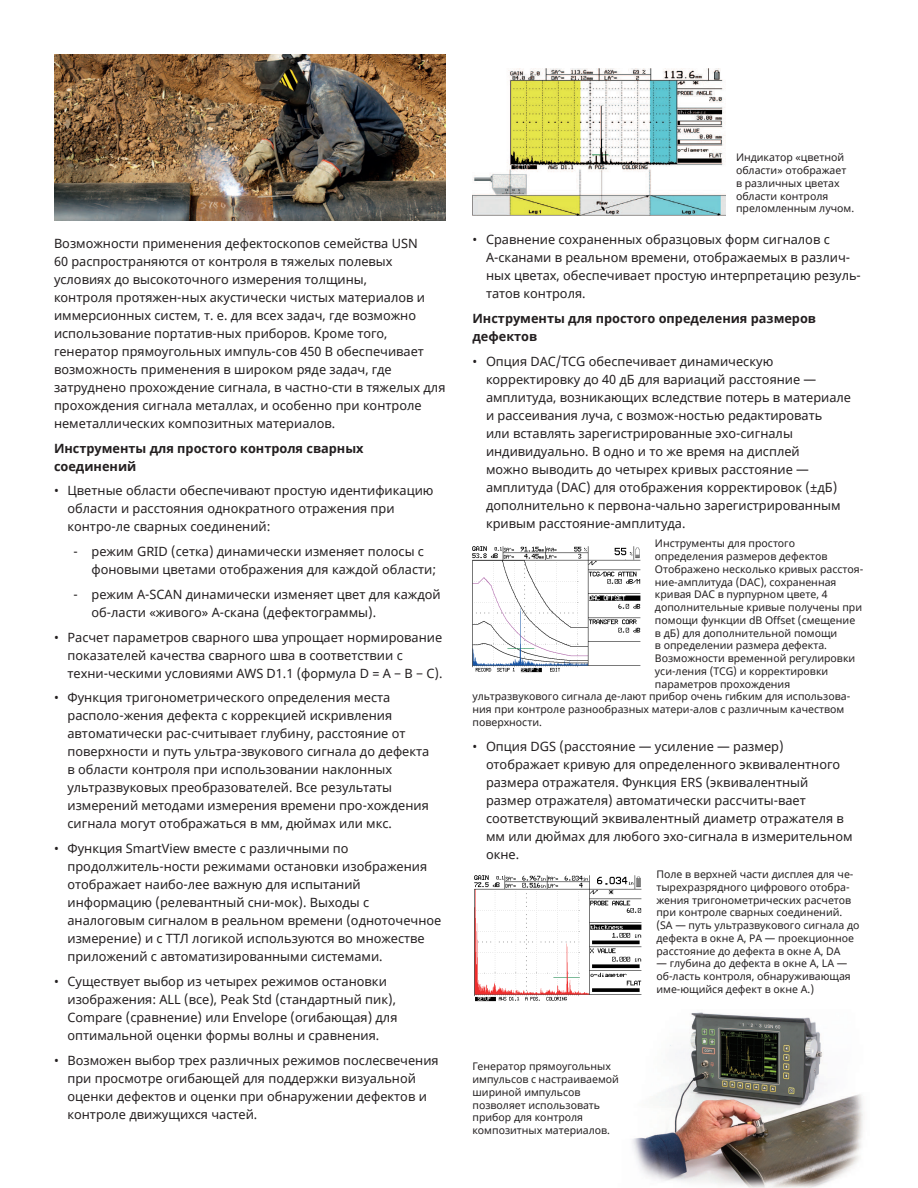
<style>
.page{position:relative;width:918px;height:1188px;background:#fff}
.page>*{position:absolute;margin:0;border:0;box-sizing:border-box;transform-origin:0 0}
._8_5pt-body_text{font:12.75px/18px "Noto Sans";color:#231f20}
._8_5pt-bullet{font:12.75px/18px "Noto Sans";color:#231f20}
._8_5pt-body_text-2{font:700 12.75px/18px "Noto Sans";color:#231f20}
._7pt-caption{font:10.5px/12.8px "Noto Sans";color:#231f20}
</style>
<div class="page">
<img style="left:54px;top:54px;width:392px;height:167px">
<img style="left:472px;top:546px;width:169px;height:127px">
<img style="left:475px;top:875px;width:167px;height:127px">
<img style="left:472px;top:68px;width:253px;height:147px">
<img style="left:632px;top:1012px;width:231px;height:176px">
<p class="_8_5pt-body_text" style="left:54px;top:235px;width:393px">Возможности применения дефектоскопов семейства USN<br>60 распространяются от контроля в тяжелых полевых условиях до высокоточного измерения толщины,<br>контроля протяжен-ных акустически чистых материалов и иммерсионных систем, т. е. для всех задач, где возможно использование портатив-ных приборов. Кроме того, генератор прямоугольных импуль-сов 450 В обеспечивает возможность применения в широком ряде задач, где затруднено прохождение сигнала, в частно-сти в тяжелых для прохождения сигнала металлах, и особенно при контроле неметаллических композитных материалов.</p>
<p class="_8_5pt-body_text-2" style="left:54px;top:439px;width:311px">Инструменты для простого контроля сварных соединений</p>
<p class="_8_5pt-body_text" style="left:68px;top:482px;width:368px;text-indent:-14px">• Цветные области обеспечивают простую идентификацию области и расстояния однократного отражения при контро-ле сварных соединений:</p>
<p class="_8_5pt-bullet" style="left:92px;top:543px;width:346px;text-indent:-18px">- режим GRID (сетка) динамически изменяет полосы с фоновыми цветами отображения для каждой области;</p>
<p class="_8_5pt-bullet" style="left:92px;top:586px;width:351px;text-indent:-18px">- режим A-SCAN динамически изменяет цвет для каждой об-ласти «живого» А-скана (дефектограммы).</p>
<p class="_8_5pt-body_text" style="left:68px;top:628px;width:376px;text-indent:-14px">• Расчет параметров сварного шва упрощает нормирование показателей качества сварного шва в соответствии с техни-ческими условиями AWS D1.1 (формула D = A − B − C).</p>
<p class="_8_5pt-body_text" style="left:68px;top:689px;width:363px;text-indent:-14px">• Функция тригонометрического определения места располо-жения дефекта с коррекцией искривления автоматически рас-считывает глубину, расстояние от поверхности и путь ультра-звукового сигнала до дефекта в области контроля при использовании наклонных ультразвуковых преобразователей. Все результаты измерений методами измерения времени про-хождения сигнала могут отображаться в мм, дюймах или мкс.</p>
<p class="_8_5pt-body_text" style="left:68px;top:840px;width:375px;text-indent:-14px">• Функция SmartView вместе с различными по продолжитель-ности режимами остановки изображения отображает наибо-лее важную для испытаний информацию (релевантный сни-мок). Выходы с аналоговым сигналом в реальном времени (одноточечное измерение) и с ТТЛ логикой используются во множестве приложений с автоматизированными системами.</p>
<p class="_8_5pt-body_text" style="left:68px;top:973px;width:331px;text-indent:-14px">• Существует выбор из четырех режимов остановки изображения: ALL (все), Peak Std (стандартный пик), Compare (сравнение) или Envelope (огибающая) для оптимальной оценки формы волны и сравнения.</p>
<p class="_8_5pt-body_text" style="left:68px;top:1051px;width:373px;text-indent:-14px">• Возможен выбор трех различных режимов послесвечения при просмотре огибающей для поддержки визуальной оценки дефектов и оценки при обнаружении дефектов и контроле движущихся частей.</p>
<p class="_7pt-caption" style="left:736px;top:152px;width:120px">Индикатор «цветной области» отображает в различных цветах области контроля преломленным лучом.</p>
<p class="_8_5pt-body_text" style="left:486px;top:231px;width:376px;text-indent:-14px">• Сравнение сохраненных образцовых форм сигналов с А-сканами в реальном времени, отображаемых в различ&shy;ных цветах, обеспечивает простую интерпретацию резуль&shy;татов контроля.</p>
<p class="_8_5pt-body_text-2" style="left:472px;top:310px;width:345px">Инструменты для простого определения размеров дефектов</p>
<p class="_8_5pt-body_text" style="left:486px;top:353px;width:367px;text-indent:-14px">• Опция DAC/TCG обеспечивает динамическую корректировку до 40 дБ для вариаций расстояние — амплитуда, возникающих вследствие потерь в материале и рассеивания луча, с возмож-ностью редактировать<br>или вставлять зарегистрированные эхо-сигналы индивидуально. В одно и то же время на дисплей<br>можно выводить до четырех кривых расстояние — амплитуда (DAC) для отображения корректировок (±дБ) дополнительно к первона-чально зарегистрированным кривым расстояние-амплитуда.</p>
<p class="_7pt-caption" style="left:655px;top:537px;width:142px">Инструменты для простого</p>
<p class="_7pt-caption" style="left:655px;top:550px;width:174px">определения размеров дефектов</p>
<p class="_7pt-caption" style="left:655px;top:563px;width:210px">Отображено несколько кривых расстоя-</p>
<p class="_7pt-caption" style="left:655px;top:576px;width:183px">ние-амплитуда (DAC), сохраненная</p>
<p class="_7pt-caption" style="left:655px;top:588px;width:174px">кривая DAC в пурпурном цвете, 4</p>
<p class="_7pt-caption" style="left:655px;top:601px;width:209px">дополнительные кривые получены при</p>
<p class="_7pt-caption" style="left:655px;top:614px;width:202px">помощи функции dB Offset (смещение</p>
<p class="_7pt-caption" style="left:655px;top:627px;width:184px">в дБ) для дополнительной помощи</p>
<p class="_7pt-caption" style="left:655px;top:639px;width:174px">в определении размера дефекта.</p>
<p class="_7pt-caption" style="left:655px;top:652px;width:202px">Возможности временной регулировки</p>
<p class="_7pt-caption" style="left:655px;top:665px;width:175px">уси-ления (TCG) и корректировки</p>
<p class="_7pt-caption" style="left:655px;top:678px;width:137px">параметров прохождения</p>
<p class="_7pt-caption" style="left:472px;top:690px;width:379px">ультразвукового сигнала де-лают прибор очень гибким для использова-</p>
<p class="_7pt-caption" style="left:472px;top:703px;width:373px">ния при контроле разнообразных матери-алов с различным качеством</p>
<p class="_7pt-caption" style="left:472px;top:716px;width:71px">поверхности.</p>
<p class="_8_5pt-body_text" style="left:486px;top:737px;width:368px;text-indent:-14px">• Опция DGS (расстояние — усиление — размер) отображает кривую для определенного эквивалентного размера отражателя. Функция ERS (эквивалентный размер отражателя) автоматически рассчиты-вает соответствующий эквивалентный диаметр отражателя в мм или дюймах для любого эхо-сигнала в измерительном окне.</p>
<p class="_7pt-caption" style="left:656px;top:868px;width:205px">Поле в верхней части дисплея для че&shy;тырехразрядного цифрового отобра&shy;жения тригонометрических расчетов при контроле сварных соединений. (SA — путь ультразвукового сигнала до дефекта в окне А, РА — проекционное расстояние до дефекта в окне А, DA</p>
<p class="_7pt-caption" style="left:656px;top:957px;width:196px">— глубина до дефекта в окне А, LA — об-ласть контроля, обнаруживающая име-ющийся дефект в окне А.)</p>
<p class="_7pt-caption" style="left:472px;top:1060px;width:148px">Генератор прямоугольных импульсов с настраиваемой шириной импульсов позволяет использовать прибор для контроля композитных материалов.</p>
</div>
